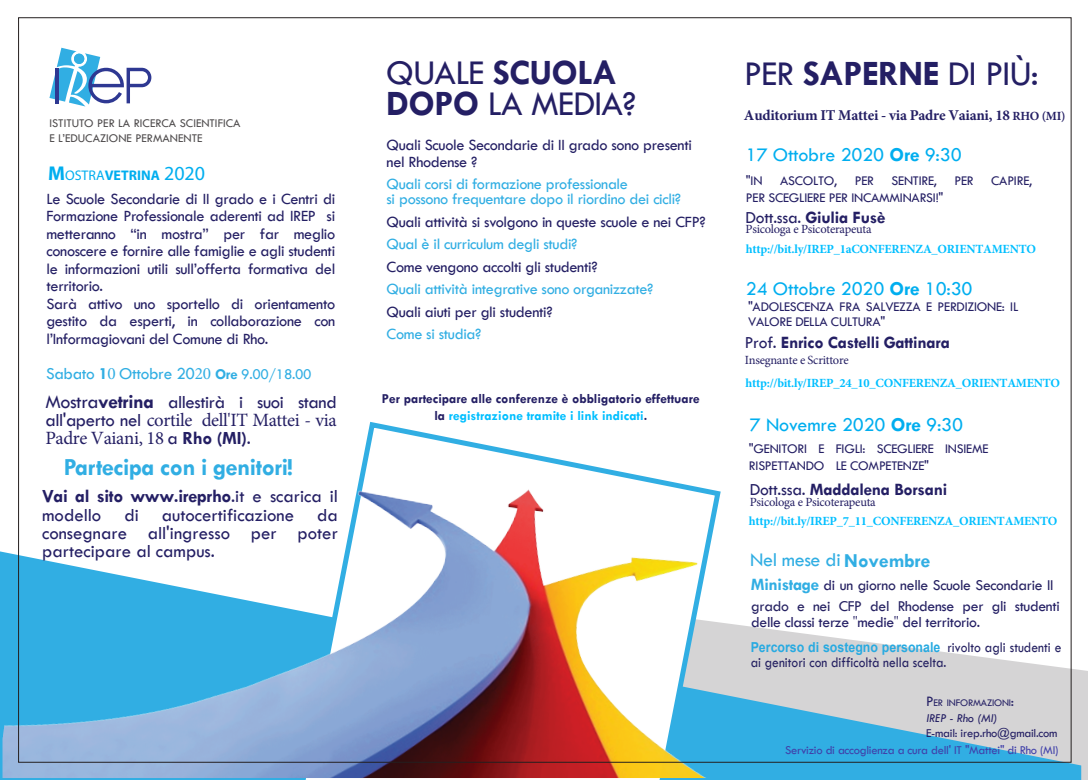
<style>
.page{position:relative;width:1088px;height:780px;background:#fff}
.page>*{position:absolute;margin:0;border:0;box-sizing:border-box;transform-origin:0 0}
.t1{font:36px/30.5px "Tw Cen";letter-spacing:-.02em;color:#241f64}
.t2{font:700 24.75px "Tw Cen";letter-spacing:-.02em;color:#31aee3}
.t3{font:20px "Tw Cen";letter-spacing:-.01em;color:#00aeef}
.t4{font:20px "Tw Cen";letter-spacing:-.02em;color:#31aee3}
.t5{font:18.75px/18.1px "Tw Cen";color:#241f64;text-align:justify}
.t6{font:18.75px/18.1px "Minion Pro";letter-spacing:-.02em;color:#241f64}
.t7{font:18.75px "Tw Cen";letter-spacing:-.02em;color:#241f64}
.t8{font:700 17.5px "Tw Cen";letter-spacing:-.015em;color:#241f64}
.t9{font:17.25px "Tw Cen";letter-spacing:-.02em;color:#31aee3}
.t10{font:16.25px/17.5px "Tw Cen";letter-spacing:-.02em;color:#241f64}
.t11{font:16.25px/15px "Tw Cen";letter-spacing:-.02em;color:#31aee3}
.t12{font:15.62px/21.8px "Tw Cen";letter-spacing:-.02em;color:#262262}
.t13{font:15.62px "Tw Cen";letter-spacing:-.02em;color:#241f64}
.t14{font:700 15px "Minion Pro";letter-spacing:-.015em;color:#241f64}
.t15{font:15px "Tw Cen";color:#262262;scale:.9 1}
.t16{font:700 14px "Myriad Pro";color:#00aeef}
.t17{font:13.75px/14.8px "Tw Cen";letter-spacing:-.02em;color:#241f64}
.t18{font:700 13.75px/16.5px "Tw Cen";color:#241f64;text-align:center}
.t19{font:700 13.75px "Arial";color:#28aae1;scale:.9 1}
.t20{font:700 12.5px "Minion Pro";letter-spacing:-.02em;color:#00bfff}
.t21{font:12.5px "Minion Pro";letter-spacing:-.02em;color:#241f64}
.t22{font:12.5px "Tw Cen";letter-spacing:-.02em;color:#4040aa}
.t23{font:12.5px "Tw Cen";letter-spacing:-.02em;color:#241f64}
.t24{font:italic 12.5px "Tw Cen";letter-spacing:-.02em;color:#241f64}
.t25{font:12.25px/14.8px "Tw Cen";color:#4e4b4c}
.t26{font:10.5px "Tw Cen";letter-spacing:-.02em;color:#241f64}
.s1{font-size:20px}
.s2{font-weight:400}
.s3{font-weight:400;font-size:20px}
.s4{font-weight:700}
.s5{font-family:"Minion Pro"}
.s6{font-weight:700;font-size:15.25px}
.s7{font-size:15.25px}
.s8{font-weight:700;font-size:20px}
.s9{font-family:"Tw Cen"}
.s10{font-family:"Tw Cen";font-weight:700}
.s11{font-size:12.5px}
.s12{color:#00bfff}
.s13{font-weight:700;font-size:17.5px;color:#31aee3}
.s14{color:#241f64}
.s15{font-family:"Tw Cen";font-weight:400;font-size:15px;color:#262262}
.s16{font-size:15px}
</style>
<div class="page">
<svg style="left:49px;top:48px;width:102px;height:58px"></svg>
<img style="left:3px;top:421px;width:1068px;height:357px">
<p class="t25" style="left:49px;top:116px;width:193px">ISTITUTO PER LA RICERCA SCIENTIFICA<br>E L’EDUCAZIONE PERMANENTE</p>
<p class="t16" style="left:48px;top:166px;width:158px"><span class="s1">M</span><span class="s2">OSTRA</span>VETRINA <span class="s3">2020</span></p>
<p class="t10" style="left:46px;top:189px;width:290px">Le Scuole Secondarie di II grado e i Centri di Formazione Professionale aderenti ad IREP si metteranno “in mostra” per far meglio conoscere e fornire alle famiglie e agli studenti le informazioni utili sull’offerta formativa del territorio.<br>Sarà attivo uno sportello di orientamento gestito da esperti, in collaborazione con l’Informagiovani del Comune di Rho.</p>
<p class="t9" style="left:46px;top:362px;width:267px">Sabato <span class="s4">1</span><span class="s5">0</span> Ottobre 20<span class="s5">20</span> <span class="s6">Ore</span> <span class="s7">9.00/18.00</span></p>
<p class="t7" style="left:45px;top:390px;width:293px"><span class="s1">Mostra</span><span class="s8">vetrina</span> allestirà i suoi stand</p>
<p class="t6" style="left:45px;top:411px;width:293px"><span class="s9">all'aperto nel</span> cortile dell'IT Mattei - via<br>Padre Vaiani, 18 <span class="s9">a</span> <span class="s10">Rho (MI)</span><span class="s9">.</span></p>
<h2 class="t2" style="left:64px;top:452px;width:231px">Partecipa con i genitori!</h2>
<p class="t5" style="left:42px;top:487px;width:297px"><span class="s4">Vai al sito www.ireprho</span>.it e scarica il modello di autocertificazione da consegnare all'ingresso per poter partecipare al campus.</p>
<h1 class="t1" style="left:386px;top:57px;width:252px">QUALE <span class="s4">SCUOLA<br>DOPO</span> LA MEDIA?</h1>
<h1 class="t1" style="left:744px;top:59px;width:296px">PER <span class="s4">SAPERNE</span> DI PIÙ:</h1>
<p class="t10" style="left:386px;top:137px;width:307px;line-height:16.2px">Quali Scuole Secondarie di II grado sono presenti nel Rhodense ?</p>
<p class="t11" style="left:386px;top:176px;width:296px">Quali corsi di formazione professionale<br>si possono frequentare dopo il riordino dei cicli?</p>
<p class="t10" style="left:386px;top:213px;width:321px">Quali attività si svolgono in queste scuole e nei CFP?</p>
<p class="t11" style="left:386px;top:236px;width:192px">Qual è il curriculum degli studi?</p>
<p class="t10" style="left:386px;top:258px;width:213px">Come vengono accolti gli studenti?</p>
<p class="t11" style="left:386px;top:281px;width:268px">Quali attività integrative sono organizzate?</p>
<p class="t10" style="left:386px;top:303px;width:168px">Quali aiuti per gli studenti?</p>
<p class="t11" style="left:386px;top:326px;width:96px">Come si studia?</p>
<p class="t14" style="left:744px;top:105px;width:323px">Auditorium IT Mattei - via Padre Vaiani, 18 <span class="s11">RHO (MI)</span></p>
<p class="t3" style="left:746px;top:143px;width:217px">17 Ottobre 2020 <span class="s4">Ore</span> 9:30</p>
<p class="t17" style="left:746px;top:173px;width:18px">"IN</p>
<p class="t17" style="left:780px;top:173px;width:59px">ASCOLTO,</p>
<p class="t17" style="left:855px;top:173px;width:21px">PER</p>
<p class="t17" style="left:891px;top:173px;width:47px">SENTIRE,</p>
<p class="t17" style="left:954px;top:173px;width:21px">PER</p>
<p class="t17" style="left:991px;top:173px;width:42px">CAPIRE,</p>
<p class="t17" style="left:746px;top:190px;width:199px">PER SCEGLIERE PER INCAMMINARSI!"</p>
<p class="t8" style="left:745px;top:206px;width:141px"><span class="s2">Dott.ssa.</span> Giulia Fusè</p>
<p class="t21" style="left:745px;top:221px;width:127px">Psicologa e Psicoterapeuta</p>
<p class="t20" style="left:746px;top:240px;width:292px">http://bit.ly/IREP_1aCONFERENZA_ORIENTAMENTO</p>
<p class="t3" style="left:746px;top:276px;width:228px">24 Ottobre 2020 <span class="s4">Ore</span> 10:30</p>
<p class="t17" style="left:748px;top:299px;width:272px">"ADOLESCENZA FRA SALVEZZA E PERDIZIONE: IL<br>VALORE DELLA CULTURA"</p>
<p class="t8" style="left:745px;top:332px;width:207px"><span class="s2">Prof.</span> Enrico Castelli Gattinara</p>
<p class="t21" style="left:745px;top:352px;width:106px">Insegnante e Scrittore</p>
<p class="t18" style="left:382px;top:390px;width:319px">Per partecipare alle conferenze è obbligatorio effettuare la <span class="s12">registrazione tramite i link indicati</span>.</p>
<p class="t20" style="left:745px;top:374px;width:316px">http://bit.ly/IREP_24_10_CONFERENZA_ORIENTAMENTO</p>
<p class="t3" style="left:750px;top:412px;width:215px">7 Novemre 2020 <span class="s4">Ore</span> 9:30</p>
<p class="t17" style="left:749px;top:439px;width:241px;line-height:17.9px">"GENITORI E FIGLI: SCEGLIERE INSIEME<br>RISPETTANDO LE COMPETENZE"</p>
<p class="t8" style="left:750px;top:478px;width:199px"><span class="s2">Dott.ssa.</span> Maddalena Borsani</p>
<p class="t21" style="left:750px;top:493px;width:127px">Psicologa e Psicoterapeuta</p>
<p class="t20" style="left:749px;top:512px;width:310px">http://bit.ly/IREP_7_11_CONFERENZA_ORIENTAMENTO</p>
<p class="t4" style="left:750px;top:547px;width:182px">Nel mese di <span class="s4">Novembre</span></p>
<p class="t12" style="left:751px;top:573px;width:310px"><span class="s13">Ministage</span> <span class="s14">di</span> un giorno nelle Scuole Secondarie II grado e nei CFP del Rhod<span class="s14">ense per gli studenti</span></p>
<p class="t13" style="left:751px;top:612px;width:230px">delle classi terze <span class="s5">"</span>medie<span class="s5">"</span> del territorio.</p>
<p class="t19" style="left:751px;top:637px;width:347px">Percorso di sostegno personale <span class="s15">rivolto agli studenti e</span></p>
<p class="t15" style="left:751px;top:653px;width:219px">ai genitori con difficoltà nella scelta.</p>
<p class="t26" style="left:926px;top:696px;width:90px"><span class="s16">P</span>ER INFORMAZIONI<span class="s16">:</span></p>
<p class="t24" style="left:926px;top:710px;width:73px">IREP - Rho (MI)</p>
<p class="t23" style="left:926px;top:725px;width:133px">E-mail: irep.rho@gmail.com</p>
<p class="t22" style="left:785px;top:742px;width:275px">Servizio di accoglienza a cura dell' IT "Mattei" di Rho (MI)</p>
</div>
